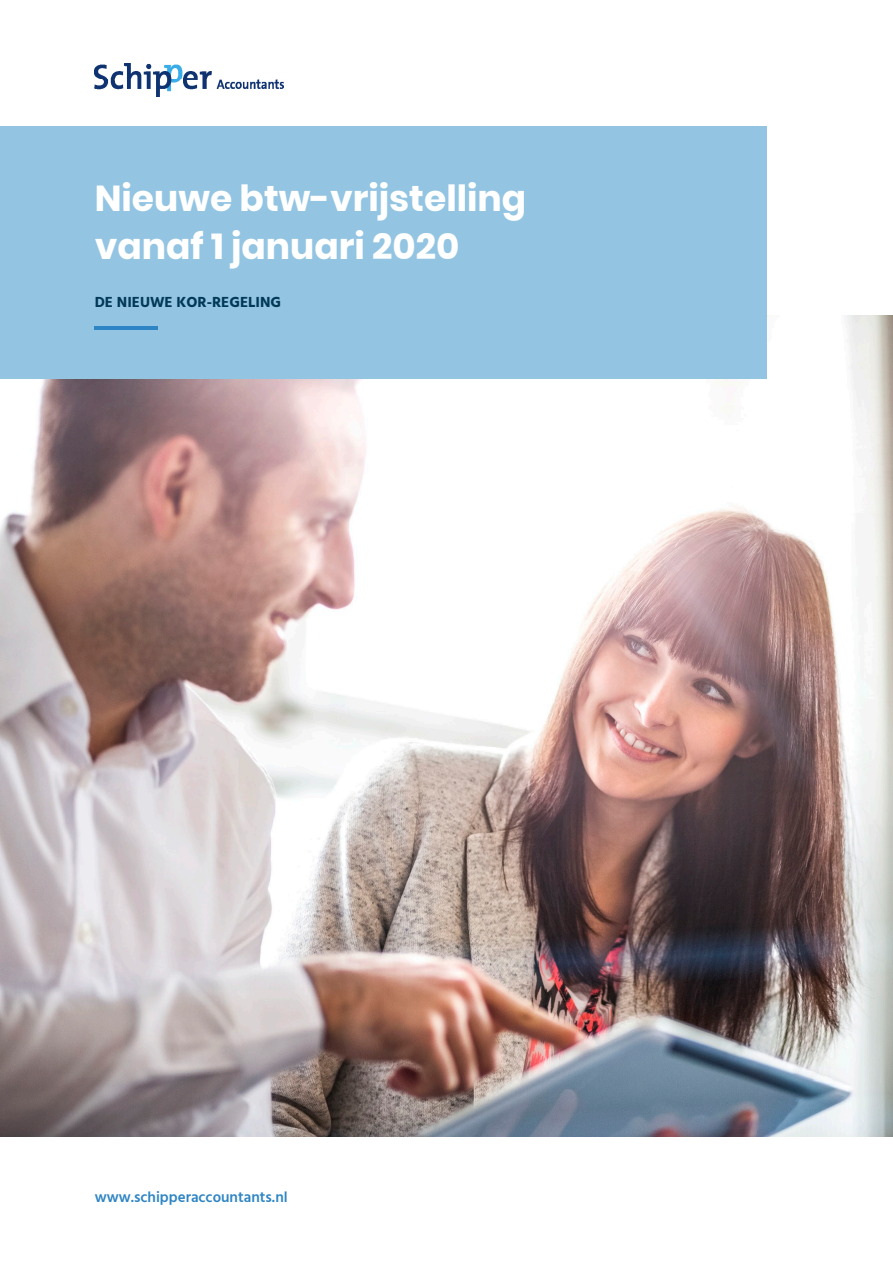
<style>
.page{position:relative;width:893px;height:1263px;background:#fff}
.page>*{position:absolute;margin:0;border:0;box-sizing:border-box;transform-origin:0 0}
.t1{font:700 36px/48px "Poppins";color:#fff}
.t2{font:600 15px "Hind";color:#2e85c3}
.t3{font:700 15px "Hind";color:#013956}
</style>
<div class="page">
<img style="left:0;top:316px;width:893px;height:821px">
<div style="left:0;top:126px;width:767px;height:253px;background:#93c5e3"></div>
<hr style="left:95px;top:327px;width:63px;height:3px;background:#2e85c3">
<img style="left:95px;top:64px;width:188px;height:33px">
<p class="t1" style="left:95px;top:175px;width:433px">Nieuwe btw-vrijstelling vanaf 1 januari 2020</p>
<p class="t3" style="left:95px;top:293px;width:188px">DE NIEUWE KOR-REGELING</p>
<p class="t2" style="left:95px;top:1187px;width:194px">www.schipperaccountants.nl</p>
</div>
